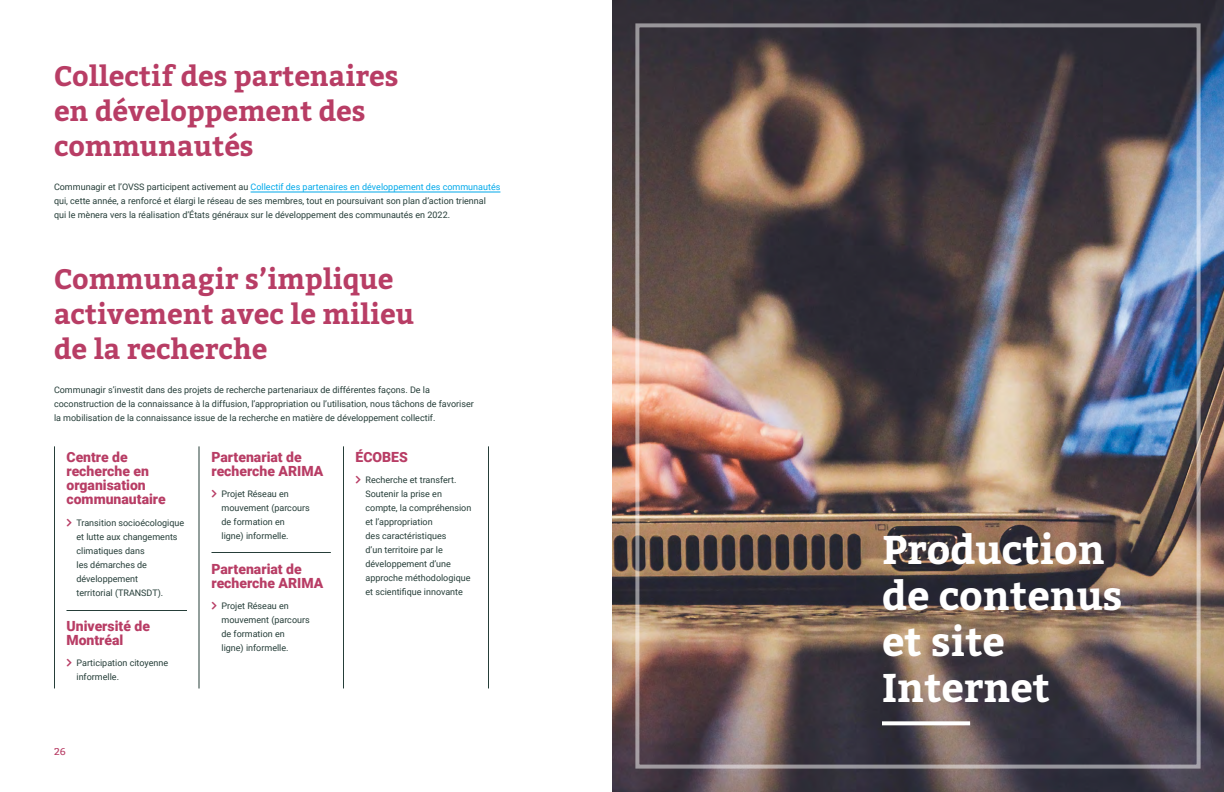
<style>
.page{position:relative;width:1224px;height:792px;background:#fff}
.page>*{position:absolute;margin:0;border:0;box-sizing:border-box;transform-origin:0 0}
.t1{font:700 40px/46px "Bitter";color:#fff}
.t2{font:700 28px/35px "Bitter";color:#b83d65}
.t3{font:900 14px/14px "Roboto";color:#b83d65}
.t4{font:10px "Bitter";color:#b83d65}
.t5{font:9px/14px "Roboto";color:#263e39}
.s1{color:#00a9ea}
</style>
<div class="page">
<hr style="left:251px;top:192px;width:249px;height:1px;background:#00a9ea">
<img style="left:612px;top:0;width:612px;height:792px">
<svg style="left:882px;top:721px;width:88px;height:4px"></svg>
<hr style="left:211px;top:552px;width:120px;height:1px;background:#263e39">
<hr style="left:67px;top:610px;width:120px;height:1px;background:#263e39">
<hr style="left:198px;top:446px;width:2px;height:243px;background:#263e39">
<hr style="left:343px;top:446px;width:1px;height:242px;background:#263e39">
<hr style="left:488px;top:446px;width:1px;height:242px;background:#263e39">
<hr style="left:54px;top:446px;width:1px;height:242px;background:#263e39">
<h2 class="t2" style="left:54px;top:59px;width:346px">Collectif des partenaires en développement des communautés</h2>
<p class="t5" style="left:54px;top:179px;width:448px">Communagir et l’OVSS participent activement au <span class="s1">Collectif des partenaires en développement des communautés </span>qui, cette année, a renforcé et élargi le réseau de ses membres, tout en poursuivant son plan d’action triennal qui le mènera vers la réalisation d’États généraux sur le développement des communautés en 2022.</p>
<h2 class="t2" style="left:54px;top:262px;width:362px">Communagir s’implique activement avec le milieu de la recherche</h2>
<p class="t5" style="left:54px;top:382px;width:421px">Communagir s’investit dans des projets de recherche partenariaux de différentes façons. De la coconstruction de la connaissance à la diffusion, l’appropriation ou l’utilisation, nous tâchons de favoriser la mobilisation de la connaissance issue de la recherche en matière de développement collectif.</p>
<h3 class="t3" style="left:66px;top:449px;width:101px">Centre de recherche en organisation communautaire</h3>
<p class="t5" style="left:76px;top:515px;width:109px">Transition socioécologique et lutte aux changements climatiques dans<br>les démarches de développement<br>territorial (TRANSDT).</p>
<h3 class="t3" style="left:66px;top:619px;width:85px">Université de<br>Montréal</h3>
<p class="t5" style="left:76px;top:655px;width:93px">Participation citoyenne informelle.</p>
<p class="t4" style="left:54px;top:746px;width:13px">26</p>
<h3 class="t3" style="left:212px;top:449px;width:113px">Partenariat de recherche ARIMA</h3>
<p class="t5" style="left:221px;top:486px;width:90px">Projet Réseau en mouvement (parcours de formation en<br>ligne) informelle.</p>
<h3 class="t3" style="left:212px;top:561px;width:113px">Partenariat de recherche ARIMA</h3>
<p class="t5" style="left:221px;top:598px;width:90px">Projet Réseau en mouvement (parcours de formation en<br>ligne) informelle.</p>
<h3 class="t3" style="left:356px;top:449px;width:54px">ÉCOBES</h3>
<p class="t5" style="left:365px;top:472px;width:107px">Recherche et transfert.<br>Soutenir la prise en compte, la compréhension et l’appropriation<br>des caractéristiques<br>d’un territoire par le développement d’une approche méthodologique et scientifique innovante</p>
<h1 class="t1" style="left:882px;top:528px;width:242px">Production de contenus et site<br>Internet</h1>
</div>
